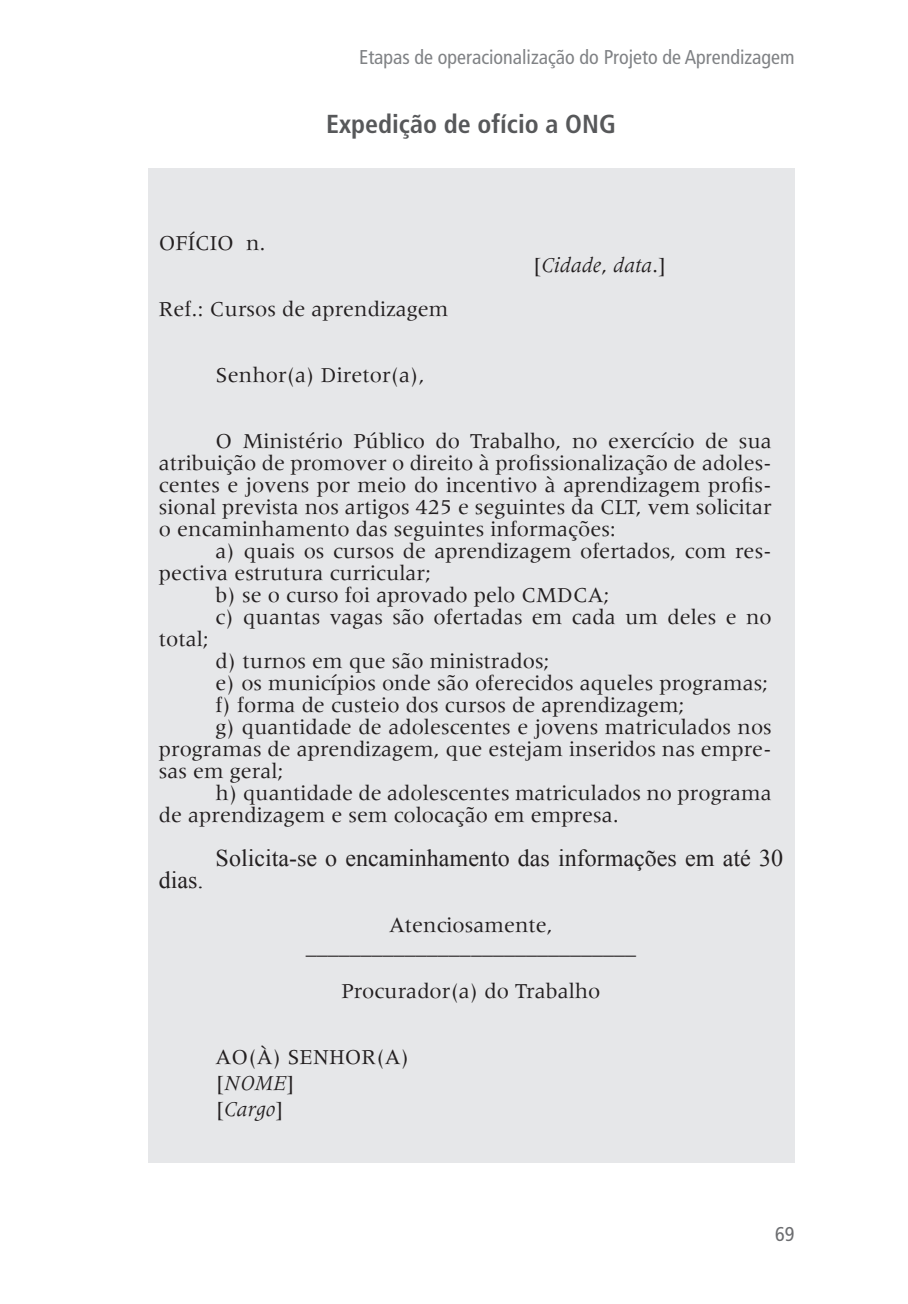
<style>
.page{position:relative;width:908px;height:1304px;background:#fff}
.page>*{position:absolute;margin:0;border:0;box-sizing:border-box;transform-origin:0 0}
.t1{font:700 condensed 26px "Frutiger LT Std";color:#57585a}
.t2{font:24px "Times New Roman";color:#231f20}
.t3{font:22px/22px "Meridien LT Std";color:#231f20;text-align:justify}
.t4{font:italic 22px "Meridien LT Std";color:#231f20}
.t5{font:condensed 20px "Frutiger LT Std";color:#808285}
.t6{font:condensed 20px "Frutiger LT Std";color:#6c6d70}
.s1{font-style:normal}
.s2{font-style:italic}
</style>
<div class="page">
<div style="left:147px;top:168px;width:647px;height:994px;background:#e6e7e9"></div>
<p class="t5" style="left:359px;top:46px;width:437px">Etapas de operacionalização do Projeto de Aprendizagem</p>
<p class="t3" style="left:159px;top:231px;width:108px">OFÍCIO n.</p>
<p class="t1" style="left:326px;top:108px;width:291px">Expedição de ofício a ONG</p>
<p class="t4" style="left:532px;top:253px;width:135px"><span class="s1">[</span>Cidade<span class="s1">,</span> data<span class="s1">.]</span></p>
<p class="t3" style="left:159px;top:297px;width:291px">Ref.: Cursos de aprendizagem</p>
<p class="t3" style="left:215px;top:363px;width:211px">Senhor(a) Diretor(a),</p>
<p class="t3" style="left:159px;top:429px;width:614px;text-indent:57px">O Ministério Público do Trabalho, no exercício de sua atribuição de promover o direito à profissionalização de adoles&shy;centes e jovens por meio do incentivo à aprendizagem profis&shy;sional prevista nos artigos 425 e seguintes da CLT, vem solicitar o encaminhamento das seguintes informações:</p>
<p class="t3" style="left:215px;top:539px;width:557px">a) quais os cursos de aprendizagem ofertados, com res-</p>
<p class="t3" style="left:159px;top:561px;width:274px">pectiva estrutura curricular;</p>
<p class="t3" style="left:215px;top:583px;width:395px">b) se o curso foi aprovado pelo CMDCA;</p>
<p class="t3" style="left:215px;top:605px;width:557px">c) quantas vagas são ofertadas em cada um deles e no</p>
<p class="t3" style="left:159px;top:627px;width:52px">total;</p>
<p class="t3" style="left:215px;top:649px;width:335px">d) turnos em que são ministrados;</p>
<p class="t3" style="left:215px;top:671px;width:554px">e) os municípios onde são oferecidos aqueles programas;</p>
<p class="t3" style="left:215px;top:693px;width:470px">f) forma de custeio dos cursos de aprendizagem;</p>
<p class="t3" style="left:215px;top:715px;width:557px">g) quantidade de adolescentes e jovens matriculados nos</p>
<p class="t3" style="left:159px;top:737px;width:614px">programas de aprendizagem, que estejam inseridos nas empre-</p>
<p class="t3" style="left:159px;top:759px;width:126px">sas em geral;</p>
<p class="t3" style="left:215px;top:781px;width:557px">h) quantidade de adolescentes matriculados no programa</p>
<p class="t3" style="left:159px;top:803px;width:461px">de aprendizagem e sem colocação em empresa.</p>
<p class="t2" style="left:215px;top:841px;width:568px">Solicita-se o encaminhamento das informações em até 30</p>
<p class="t2" style="left:159px;top:863px;width:46px">dias.</p>
<p class="t3" style="left:306px;top:913px;width:331px;text-align:center">Atenciosamente, ______________________________</p>
<p class="t3" style="left:341px;top:979px;width:260px">Procurador(a) do Trabalho</p>
<p class="t3" style="left:215px;top:1043px;width:195px;line-height:26px;text-align:left">AO(À) SENHOR(A) [<span class="s2">NOME</span>]<br>[<span class="s2">Cargo</span>]</p>
<p class="t6" style="left:775px;top:1222px;width:21px">69</p>
</div>
